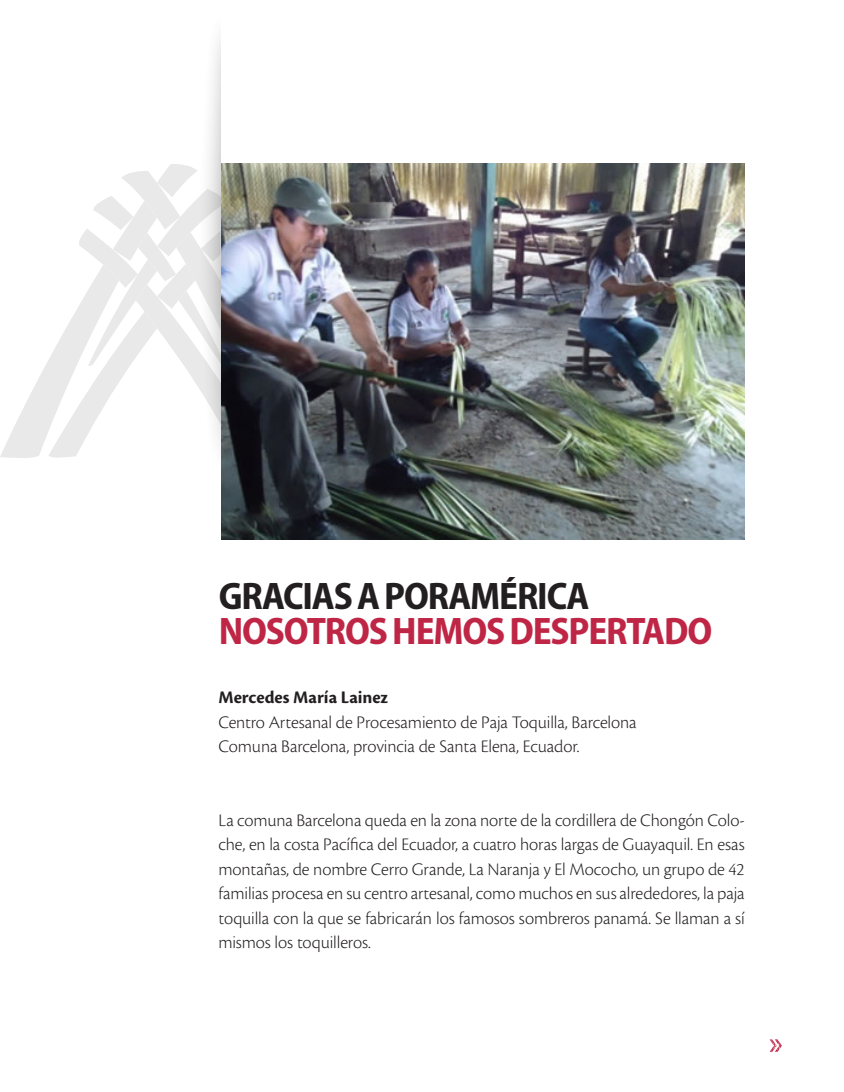
<style>
.page{position:relative;width:844px;height:1092px;background:#fff}
.page>*{position:absolute;margin:0;border:0;box-sizing:border-box;transform-origin:0 0}
.t1{font:700 semi-condensed 38.5px "Myriad Pro";letter-spacing:-.03em;color:#bf2646}
.t2{font:700 semi-condensed 38.5px "Myriad Pro";letter-spacing:-.03em;color:#231f20}
.t3{font:300 18.38px/24.5px "Cronos Pro";letter-spacing:-.005em;color:#231f20}
.t4{font:700 18.38px "Cronos Pro";color:#231f20}
</style>
<div class="page">
<svg style="left:769px;top:1039px;width:12px;height:12px"></svg>
<svg style="left:0;top:164px;width:198px;height:294px"></svg>
<div style="left:198px;top:5px;width:132px;height:474px;background:#231f20;opacity:.8"></div>
<div style="left:221px;top:0;width:168px;height:582px;background:#fff"></div>
<img style="left:222px;top:164px;width:522px;height:375px">
<h1 class="t2" style="left:219px;top:575px;width:372px">GRACIAS A PORAMÉRICA</h1>
<h1 class="t1" style="left:219px;top:610px;width:495px">NOSOTROS HEMOS DESPERTADO</h1>
<p class="t4" style="left:218px;top:686px;width:171px">Mercedes María Lainez</p>
<p class="t3" style="left:218px;top:709px;width:419px">Centro Artesanal de Procesamiento de Paja Toquilla, Barcelona<br>Comuna Barcelona, provincia de Santa Elena, Ecuador.</p>
<p class="t3" style="left:218px;top:807px;width:527px;text-align:justify">La comuna Barcelona queda en la zona norte de la cordillera de Chongón Colo&shy;che, en la costa Pacífica del Ecuador, a cuatro horas largas de Guayaquil. En esas montañas, de nombre Cerro Grande, La Naranja y El Mococho, un grupo de 42 familias procesa en su centro artesanal, como muchos en sus alrededores, la paja toquilla con la que se fabricarán los famosos sombreros panamá. Se llaman a sí mismos los toquilleros.</p>
</div>
